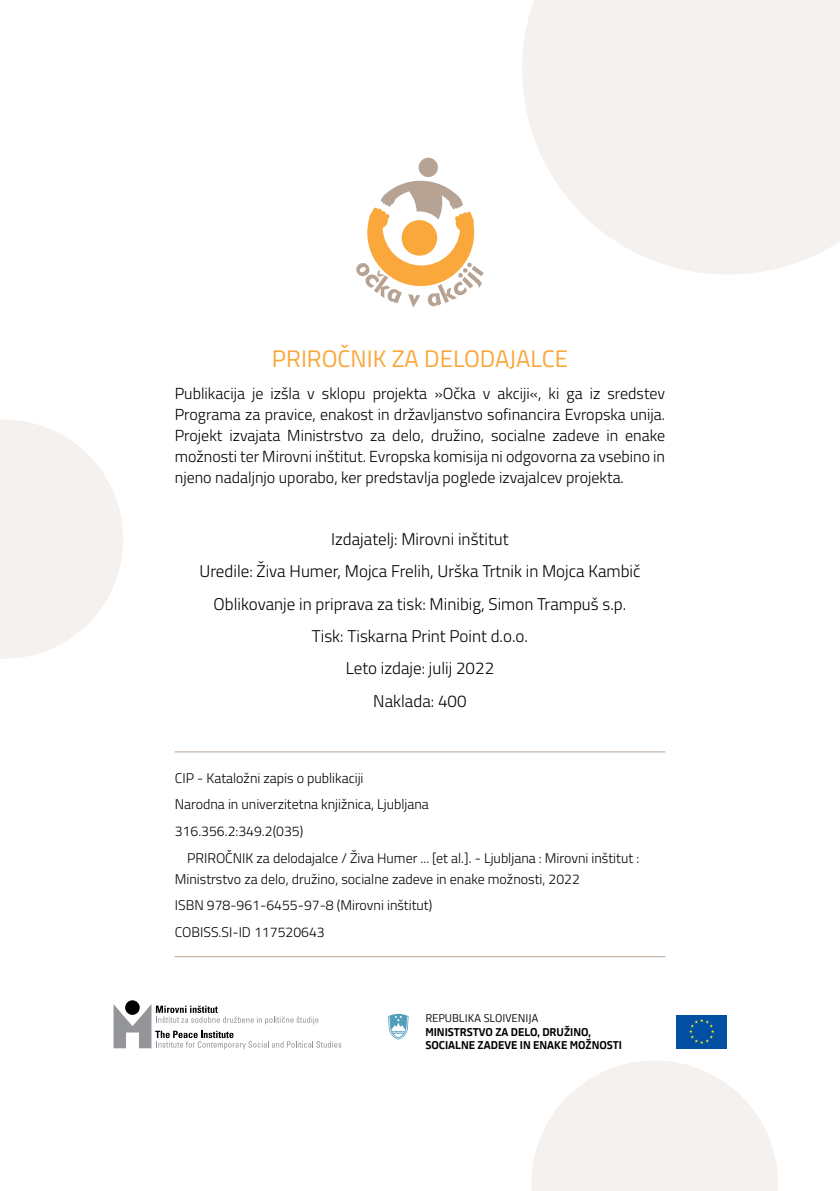
<style>
.page{position:relative;width:840px;height:1191px;background:#fff}
.page>*{position:absolute;margin:0;border:0;box-sizing:border-box;transform-origin:0 0}
.t1{font:24px "Titillium Web";color:#faa73b}
.t2{font:300 17px/32.4px "Titillium Web";color:#000;text-align:center}
.t3{font:300 16px/21px "Titillium Web";color:#000;text-align:justify}
.t4{font:300 14px/26.6px "Titillium Web";color:#000}
.t5{font:700 11px/13.2px "Republika";color:#000}
.t6{font:11px "Republika";color:#000}
</style>
<div class="page">
<svg style="left:522px;top:0;width:317px;height:274px;background:#f5f2ef"></svg>
<svg style="left:531px;top:1061px;width:246px;height:130px"></svg>
<svg style="left:0;top:420px;width:123px;height:239px"></svg>
<svg style="left:356px;top:158px;width:127px;height:149px"></svg>
<svg style="left:113px;top:1004px;width:228px;height:45px"></svg>
<div style="left:125px;top:1000px;width:15px;height:14px;background:#000;border-radius:50%"></div>
<svg style="left:676px;top:1015px;width:51px;height:34px"></svg>
<div style="left:676px;top:1014px;width:50px;height:34px;background:#034fa3"></div>
<svg style="left:689px;top:1019px;width:25px;height:25px"></svg>
<svg style="left:388px;top:1013px;width:20px;height:26px"></svg>
<hr style="left:175px;top:751px;width:489px;height:1px;background:#b7a393">
<hr style="left:175px;top:956px;width:489px;height:1px;background:#b7a393">
<h1 class="t1" style="left:272px;top:341px;width:297px">PRIROČNIK ZA DELODAJALCE</h1>
<p class="t3" style="left:175px;top:382px;width:491px">Publikacija je izšla v sklopu projekta »Očka v akciji«, ki ga iz sredstev Programa za pravice, enakost in državljanstvo sofinancira Evropska unija.<br>Projekt izvajata Ministrstvo za delo, družino, socialne zadeve in enake možnosti ter Mirovni inštitut. Evropska komisija ni odgovorna za vsebino in njeno nadaljnjo uporabo, ker predstavlja poglede izvajalcev projekta.</p>
<p class="t2" style="left:199px;top:522px;width:442px">Izdajatelj: Mirovni inštitut<br>Uredile: Živa Humer, Mojca Frelih, Urška Trtnik in Mojca Kambič Oblikovanje in priprava za tisk: Minibig, Simon Trampuš s.p.<br>Tisk: Tiskarna Print Point d.o.o.<br>Leto izdaje: julij 2022<br>Naklada: 400</p>
<p class="t4" style="left:175px;top:763px;width:255px">CIP - Kataložni zapis o publikaciji<br>Narodna in univerzitetna knjižnica, Ljubljana<br>316.356.2:349.2(035)</p>
<p class="t4" style="left:175px;top:846px;width:465px;line-height:21px;text-indent:12px">PRIROČNIK za delodajalce / Živa Humer ... [et al.]. - Ljubljana : Mirovni inštitut :<br>Ministrstvo za delo, družino, socialne zadeve in enake možnosti, 2022</p>
<p class="t4" style="left:175px;top:891px;width:259px">ISBN 978-961-6455-97-8 (Mirovni inštitut)<br>COBISS.SI-ID 117520643</p>
<p class="t6" style="left:425px;top:1010px;width:114px">REPUBLIKA SLOIVENIJA</p>
<p class="t5" style="left:425px;top:1025px;width:198px">MINISTRSTVO ZA DELO, DRUŽINO,<br>SOCIALNE ZADEVE IN ENAKE MOŽNOSTI</p>
</div>
